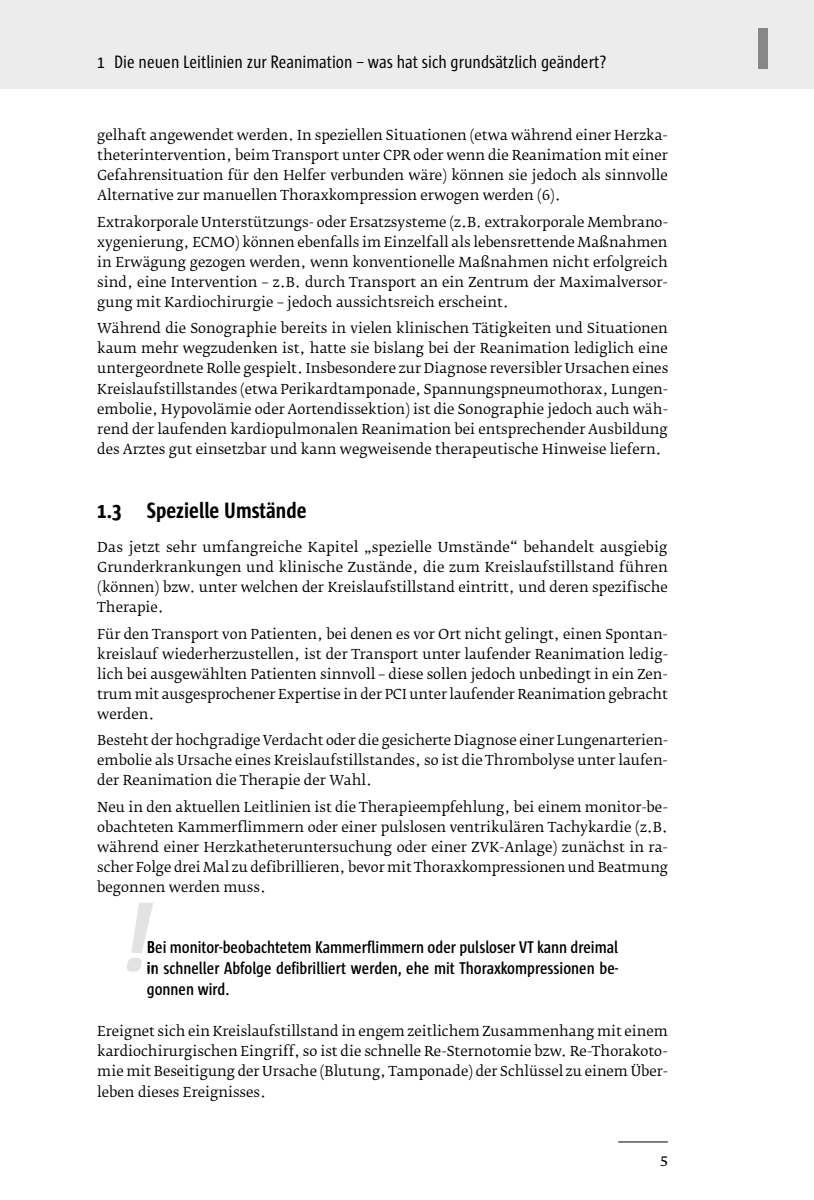
<style>
.page{position:relative;width:814px;height:1200px;background:#fff}
.page>*{position:absolute;margin:0;border:0;box-sizing:border-box;transform-origin:0 0}
.t1{font:italic 700 101.5px "Sun Cd";color:#e3e3e3}
.t2{font:800 59.5px "Sun Cd";color:#878787}
.t3{font:700 22.75px "Sun Cd";color:#000}
.t4{font:18.38px "Sun Cd";color:#000}
.t5{font:600 17.5px/21px "Sun Cd";color:#000}
.t6{font:15.75px "Fedra Serif B Pro";color:#000}
.t7{font:13.65px/20.1px "Fedra Serif B Pro";color:#000;text-align:justify}
</style>
<div class="page">
<div style="left:0;top:0;width:814px;height:89px;background:#ececec"></div>
<hr style="left:618px;top:1141px;width:50px;height:1px;background:#000">
<h3 class="t4" style="left:97px;top:52px;width:511px">1 Die neuen Leitlinien zur Reanimation – was hat sich grundsätzlich geändert?</h3>
<p class="t7" style="left:97px;top:125px;width:572px">gelhaft angewendet werden. In speziellen Situationen (etwa während einer Herzka&shy;theterintervention, beim Transport unter CPR oder wenn die Reanimation mit einer Gefahrensituation für den Helfer verbunden wäre) können sie jedoch als sinnvolle Alternative zur manuellen Thoraxkompression erwogen werden (6).</p>
<p class="t7" style="left:97px;top:212px;width:572px">Extrakorporale Unterstützungs- oder Ersatzsysteme (z.B. extrakorporale Membrano&shy;xygenierung, ECMO) können ebenfalls im Einzelfall als lebensrettende Maßnahmen in Erwägung gezogen werden, wenn konventionelle Maßnahmen nicht erfolgreich sind, eine Intervention – z.B. durch Transport an ein Zentrum der Maximalversor&shy;gung mit Kardiochirurgie – jedoch aussichtsreich erscheint.</p>
<p class="t7" style="left:97px;top:318px;width:572px">Während die Sonographie bereits in vielen klinischen Tätigkeiten und Situationen kaum mehr wegzudenken ist, hatte sie bislang bei der Reanimation lediglich eine untergeordnete Rolle gespielt. Insbesondere zur Diagnose reversibler Ursachen eines Kreislaufstillstandes (etwa Perikardtamponade, Spannungspneumothorax, Lungen&shy;embolie, Hypovolämie oder Aortendissektion) ist die Sonographie jedoch auch wäh&shy;rend der laufenden kardiopulmonalen Reanimation bei entsprechender Ausbildung des Arztes gut einsetzbar und kann wegweisende therapeutische Hinweise liefern.</p>
<h3 class="t3" style="left:97px;top:498px;width:211px">1.3 Spezielle Umstände</h3>
<p class="t7" style="left:97px;top:537px;width:572px">Das jetzt sehr umfangreiche Kapitel „spezielle Umstände“ behandelt ausgiebig Grunderkrankungen und klinische Zustände, die zum Kreislaufstillstand führen (können) bzw. unter welchen der Kreislaufstillstand eintritt, und deren spezifische Therapie.</p>
<p class="t7" style="left:97px;top:624px;width:572px">Für den Transport von Patienten, bei denen es vor Ort nicht gelingt, einen Spontan&shy;kreislauf wiederherzustellen, ist der Transport unter laufender Reanimation ledig&shy;lich bei ausgewählten Patienten sinnvoll – diese sollen jedoch unbedingt in ein Zen&shy;trum mit ausgesprochener Expertise in der PCI unter laufender Reanimation gebracht werden.</p>
<p class="t7" style="left:97px;top:730px;width:572px">Besteht der hochgradige Verdacht oder die gesicherte Diagnose einer Lungenarterien&shy;embolie als Ursache eines Kreislaufstillstandes, so ist die Thrombolyse unter laufen&shy;der Reanimation die Therapie der Wahl.</p>
<p class="t7" style="left:97px;top:797px;width:572px">Neu in den aktuellen Leitlinien ist die Therapieempfehlung, bei einem monitor-be&shy;obachteten Kammerflimmern oder einer pulslosen ventrikulären Tachykardie (z.B. während einer Herzkatheteruntersuchung oder einer ZVK-Anlage) zunächst in ra&shy;scher Folge drei Mal zu defibrillieren, bevor mit Thoraxkompressionen und Beatmung begonnen werden muss.</p>
<h1 class="t1" style="left:120px;top:881px;width:31px">!</h1>
<p class="t5" style="left:147px;top:936px;width:473px">Bei monitor-beobachtetem Kammerflimmern oder pulsloser VT kann dreimal in schneller Abfolge defibrilliert werden, ehe mit Thoraxkompressionen be-</p>
<p class="t5" style="left:147px;top:978px;width:84px">gonnen wird.</p>
<p class="t7" style="left:97px;top:1021px;width:572px">Ereignet sich ein Kreislaufstillstand in engem zeitlichem Zusammenhang mit einem kardiochirurgischen Eingriff, so ist die schnelle Re-Sternotomie bzw. Re-Thorakoto&shy;mie mit Beseitigung der Ursache (Blutung, Tamponade) der Schlüssel zu einem Über&shy;leben dieses Ereignisses.</p>
<p class="t6" style="left:660px;top:1150px;width:9px">5</p>
<h2 class="t2" style="left:755px;top:16px;width:17px">I</h2>
</div>
